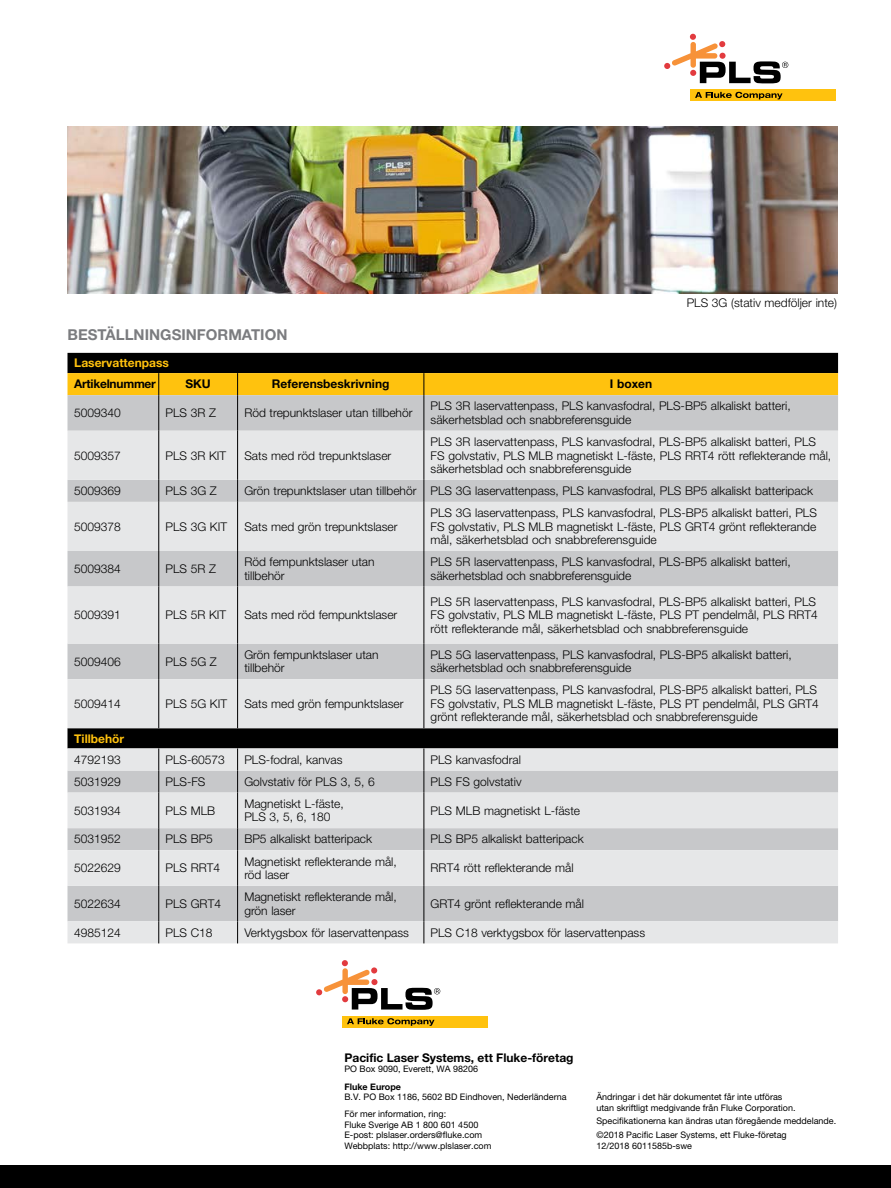
<style>
.page{position:relative;width:891px;height:1188px;background:#fff}
.page>*{position:absolute;margin:0;border:0;box-sizing:border-box;transform-origin:0 0}
.t1{font:700 15px "Helvetica Neue LT Pro";color:#7b7c7f}
.t2{font:300 12px/13.5px "Helvetica Neue LT Pro";color:#000}
.t3{font:700 12px "Helvetica Neue LT Pro";color:#000}
.t4{font:700 12px "Helvetica Neue LT Pro";color:#ffc20e}
.t5{font:700 12px "Helvetica Neue LT Pro";letter-spacing:-.02em;color:#000}
.t6{font:9px/10.5px "Helvetica Neue LT Pro";color:#000}
.t7{font:700 9px "Helvetica Neue LT Pro";color:#000}
</style>
<div class="page">
<img style="left:68px;top:126px;width:769px;height:168px">
<div style="left:691px;top:90px;width:145px;height:11px;background:#ffc20e"></div>
<svg style="left:695px;top:92px;width:88px;height:7px"></svg>
<svg style="left:664px;top:34px;width:124px;height:49px"></svg>
<div style="left:68px;top:353px;width:770px;height:20px;background:#000"></div>
<div style="left:68px;top:395px;width:770px;height:36px;background:#c7c8ca"></div>
<svg style="left:68px;top:431px;width:770px;height:512px;background:#d2d3d4"></svg>
<svg style="left:158px;top:921px;width:1px;height:22px"></svg>
<div style="left:68px;top:373px;width:770px;height:22px;background:#ffc20e"></div>
<hr style="left:158px;top:395px;width:1px;height:36px;background:#000">
<hr style="left:237px;top:395px;width:1px;height:36px;background:#000">
<hr style="left:424px;top:395px;width:1px;height:36px;background:#000">
<hr style="left:158px;top:431px;width:1px;height:49px;background:#000">
<hr style="left:237px;top:431px;width:1px;height:49px;background:#000">
<hr style="left:424px;top:431px;width:1px;height:49px;background:#000">
<svg style="left:158px;top:480px;width:1px;height:22px"></svg>
<svg style="left:237px;top:480px;width:1px;height:22px"></svg>
<svg style="left:424px;top:480px;width:1px;height:22px"></svg>
<hr style="left:158px;top:502px;width:1px;height:49px;background:#000">
<hr style="left:237px;top:502px;width:1px;height:49px;background:#000">
<hr style="left:424px;top:502px;width:1px;height:49px;background:#000">
<hr style="left:158px;top:551px;width:1px;height:36px;background:#000">
<hr style="left:237px;top:551px;width:1px;height:36px;background:#000">
<hr style="left:424px;top:551px;width:1px;height:36px;background:#000">
<hr style="left:158px;top:587px;width:1px;height:57px;background:#000">
<hr style="left:237px;top:587px;width:1px;height:57px;background:#000">
<hr style="left:424px;top:587px;width:1px;height:57px;background:#000">
<hr style="left:158px;top:644px;width:1px;height:35px;background:#000">
<hr style="left:237px;top:644px;width:1px;height:35px;background:#000">
<hr style="left:424px;top:644px;width:1px;height:35px;background:#000">
<hr style="left:158px;top:679px;width:1px;height:49px;background:#000">
<hr style="left:237px;top:679px;width:1px;height:49px;background:#000">
<hr style="left:424px;top:679px;width:1px;height:49px;background:#000">
<svg style="left:158px;top:748px;width:1px;height:45px"></svg>
<svg style="left:237px;top:748px;width:1px;height:45px"></svg>
<svg style="left:424px;top:748px;width:1px;height:45px"></svg>
<hr style="left:158px;top:793px;width:1px;height:35px;background:#000">
<hr style="left:237px;top:793px;width:1px;height:35px;background:#000">
<hr style="left:424px;top:793px;width:1px;height:35px;background:#000">
<svg style="left:158px;top:828px;width:1px;height:22px"></svg>
<svg style="left:237px;top:828px;width:1px;height:22px"></svg>
<svg style="left:424px;top:828px;width:1px;height:22px"></svg>
<hr style="left:158px;top:850px;width:1px;height:36px;background:#000">
<hr style="left:237px;top:850px;width:1px;height:36px;background:#000">
<hr style="left:424px;top:850px;width:1px;height:36px;background:#000">
<hr style="left:158px;top:886px;width:1px;height:35px;background:#000">
<hr style="left:237px;top:886px;width:1px;height:35px;background:#000">
<hr style="left:424px;top:886px;width:1px;height:35px;background:#000">
<svg style="left:424px;top:921px;width:1px;height:22px"></svg>
<svg style="left:237px;top:921px;width:1px;height:22px"></svg>
<div style="left:343px;top:1016px;width:145px;height:11px;background:#ffc20e"></div>
<svg style="left:347px;top:1018px;width:88px;height:8px"></svg>
<svg style="left:316px;top:960px;width:124px;height:50px"></svg>
<div style="left:0;top:1166px;width:891px;height:22px;background:#000"></div>
<p class="t2" style="left:687px;top:296px;width:152px">PLS 3G (stativ medföljer inte)</p>
<p class="t1" style="left:68px;top:325px;width:221px">BESTÄLLNINGSINFORMATION</p>
<p class="t4" style="left:74px;top:355px;width:96px">Laservattenpass</p>
<p class="t5" style="left:74px;top:377px;width:83px">Artikelnummer</p>
<p class="t3" style="left:186px;top:377px;width:27px">SKU</p>
<p class="t3" style="left:272px;top:377px;width:119px">Referensbeskrivning</p>
<p class="t3" style="left:610px;top:377px;width:44px">I boxen</p>
<p class="t2" style="left:74px;top:406px;width:48px">5009340</p>
<p class="t2" style="left:166px;top:406px;width:52px">PLS 3R Z</p>
<p class="t2" style="left:244px;top:406px;width:170px">Röd trepunktslaser utan tillbehör</p>
<p class="t2" style="left:431px;top:399px;width:362px">PLS 3R laservattenpass, PLS kanvasfodral, PLS-BP5 alkaliskt batteri, säkerhetsblad och snabbreferensguide</p>
<p class="t2" style="left:74px;top:448px;width:48px">5009357</p>
<p class="t2" style="left:166px;top:448px;width:62px">PLS 3R KIT</p>
<p class="t2" style="left:244px;top:448px;width:149px">Sats med röd trepunktslaser</p>
<p class="t2" style="left:431px;top:435px;width:402px">PLS 3R laservattenpass, PLS kanvasfodral, PLS-BP5 alkaliskt batteri, PLS<br>FS golvstativ, PLS MLB magnetiskt L-fäste, PLS RRT4 rött reflekterande mål, säkerhetsblad och snabbreferensguide</p>
<p class="t2" style="left:74px;top:484px;width:48px">5009369</p>
<p class="t2" style="left:166px;top:484px;width:53px">PLS 3G Z</p>
<p class="t2" style="left:244px;top:484px;width:570px">Grön trepunktslaser utan tillbehör PLS 3G laservattenpass, PLS kanvasfodral, PLS BP5 alkaliskt batteripack</p>
<p class="t2" style="left:74px;top:519px;width:48px">5009378</p>
<p class="t2" style="left:166px;top:519px;width:63px">PLS 3G KIT</p>
<p class="t2" style="left:244px;top:519px;width:155px">Sats med grön trepunktslaser</p>
<p class="t2" style="left:431px;top:506px;width:388px;text-align:justify">PLS 3G laservattenpass, PLS kanvasfodral, PLS-BP5 alkaliskt batteri, PLS FS golvstativ, PLS MLB magnetiskt L-fäste, PLS GRT4 grönt reflekterande mål, säkerhetsblad och snabbreferensguide</p>
<p class="t2" style="left:74px;top:562px;width:48px">5009384</p>
<p class="t2" style="left:166px;top:562px;width:52px">PLS 5R Z</p>
<p class="t2" style="left:244px;top:555px;width:132px">Röd fempunktslaser utan tillbehör</p>
<p class="t2" style="left:431px;top:555px;width:362px">PLS 5R laservattenpass, PLS kanvasfodral, PLS-BP5 alkaliskt batteri, säkerhetsblad och snabbreferensguide</p>
<p class="t2" style="left:74px;top:608px;width:48px">5009391</p>
<p class="t2" style="left:166px;top:608px;width:62px">PLS 5R KIT</p>
<p class="t2" style="left:244px;top:608px;width:155px">Sats med röd fempunktslaser</p>
<p class="t2" style="left:431px;top:595px;width:389px">PLS 5R laservattenpass, PLS kanvasfodral, PLS-BP5 alkaliskt batteri, PLS<br>FS golvstativ, PLS MLB magnetiskt L-fäste, PLS PT pendelmål, PLS RRT4 rött reflekterande mål, säkerhetsblad och snabbreferensguide</p>
<p class="t2" style="left:74px;top:654px;width:48px">5009406</p>
<p class="t2" style="left:166px;top:654px;width:53px">PLS 5G Z</p>
<p class="t2" style="left:244px;top:648px;width:136px">Grön fempunktslaser utan tillbehör</p>
<p class="t2" style="left:431px;top:648px;width:363px">PLS 5G laservattenpass, PLS kanvasfodral, PLS-BP5 alkaliskt batteri, säkerhetsblad och snabbreferensguide</p>
<p class="t2" style="left:74px;top:697px;width:48px">5009414</p>
<p class="t2" style="left:166px;top:697px;width:63px">PLS 5G KIT</p>
<p class="t2" style="left:244px;top:697px;width:161px">Sats med grön fempunktslaser</p>
<p class="t2" style="left:431px;top:683px;width:390px">PLS 5G laservattenpass, PLS kanvasfodral, PLS-BP5 alkaliskt batteri, PLS<br>FS golvstativ, PLS MLB magnetiskt L-fäste, PLS PT pendelmål, PLS GRT4 grönt reflekterande mål, säkerhetsblad och snabbreferensguide</p>
<p class="t4" style="left:74px;top:731px;width:51px">Tillbehör</p>
<p class="t2" style="left:74px;top:753px;width:48px">4792193</p>
<p class="t2" style="left:166px;top:753px;width:61px">PLS-60573</p>
<p class="t2" style="left:244px;top:753px;width:100px">PLS-fodral, kanvas</p>
<p class="t2" style="left:431px;top:753px;width:92px">PLS kanvasfodral</p>
<p class="t2" style="left:74px;top:775px;width:48px">5031929</p>
<p class="t2" style="left:166px;top:775px;width:42px">PLS-FS</p>
<p class="t2" style="left:244px;top:775px;width:132px">Golvstativ för PLS 3, 5, 6</p>
<p class="t2" style="left:431px;top:775px;width:92px">PLS FS golvstativ</p>
<p class="t2" style="left:74px;top:803px;width:48px">5031934</p>
<p class="t2" style="left:166px;top:803px;width:51px">PLS MLB</p>
<p class="t2" style="left:244px;top:797px;width:101px">Magnetiskt L-fäste,<br>PLS 3, 5, 6, 180</p>
<p class="t2" style="left:431px;top:803px;width:151px">PLS MLB magnetiskt L-fäste</p>
<p class="t2" style="left:74px;top:832px;width:48px">5031952</p>
<p class="t2" style="left:166px;top:832px;width:49px">PLS BP5</p>
<p class="t2" style="left:244px;top:832px;width:129px">BP5 alkaliskt batteripack</p>
<p class="t2" style="left:431px;top:832px;width:155px">PLS BP5 alkaliskt batteripack</p>
<p class="t2" style="left:74px;top:861px;width:48px">5022629</p>
<p class="t2" style="left:166px;top:861px;width:56px">PLS RRT4</p>
<p class="t2" style="left:244px;top:854px;width:154px">Magnetiskt reflekterande mål, röd laser</p>
<p class="t2" style="left:431px;top:861px;width:144px">RRT4 rött reflekterande mål</p>
<p class="t2" style="left:74px;top:897px;width:48px">5022634</p>
<p class="t2" style="left:166px;top:897px;width:57px">PLS GRT4</p>
<p class="t2" style="left:244px;top:890px;width:154px">Magnetiskt reflekterande mål, grön laser</p>
<p class="t2" style="left:431px;top:897px;width:155px">GRT4 grönt reflekterande mål</p>
<p class="t2" style="left:74px;top:925px;width:48px">4985124</p>
<p class="t2" style="left:166px;top:925px;width:49px">PLS C18</p>
<p class="t2" style="left:244px;top:925px;width:166px">Verktygsbox för laservattenpass</p>
<p class="t2" style="left:431px;top:925px;width:216px">PLS C18 verktygsbox för laservattenpass</p>
<p class="t3" style="left:344px;top:1050px;width:231px">Pacific Laser Systems, ett Fluke-företag</p>
<p class="t6" style="left:344px;top:1064px;width:135px">PO Box 9090, Everett, WA 98206</p>
<p class="t7" style="left:344px;top:1081px;width:58px">Fluke Europe</p>
<p class="t6" style="left:344px;top:1088px;width:224px;line-height:17.2px">B.V. PO Box 1186, 5602 BD Eindhoven, Nederländerna<br>För mer information, ring:</p>
<p class="t6" style="left:344px;top:1119px;width:148px">Fluke Sverige AB 1 800 601 4500<br>E-post: plslaser.orders@fluke.com<br>Webbplats: http://www.plslaser.com</p>
<p class="t6" style="left:596px;top:1092px;width:201px">Ändringar i det här dokumentet får inte utföras utan skriftligt medgivande från Fluke Corporation.</p>
<p class="t6" style="left:596px;top:1114px;width:241px;line-height:13.8px">Specifikationerna kan ändras utan föregående meddelande. ©2018 Pacific Laser Systems, ett Fluke-företag</p>
<p class="t6" style="left:596px;top:1140px;width:97px">12/2018 6011585b-swe</p>
</div>
